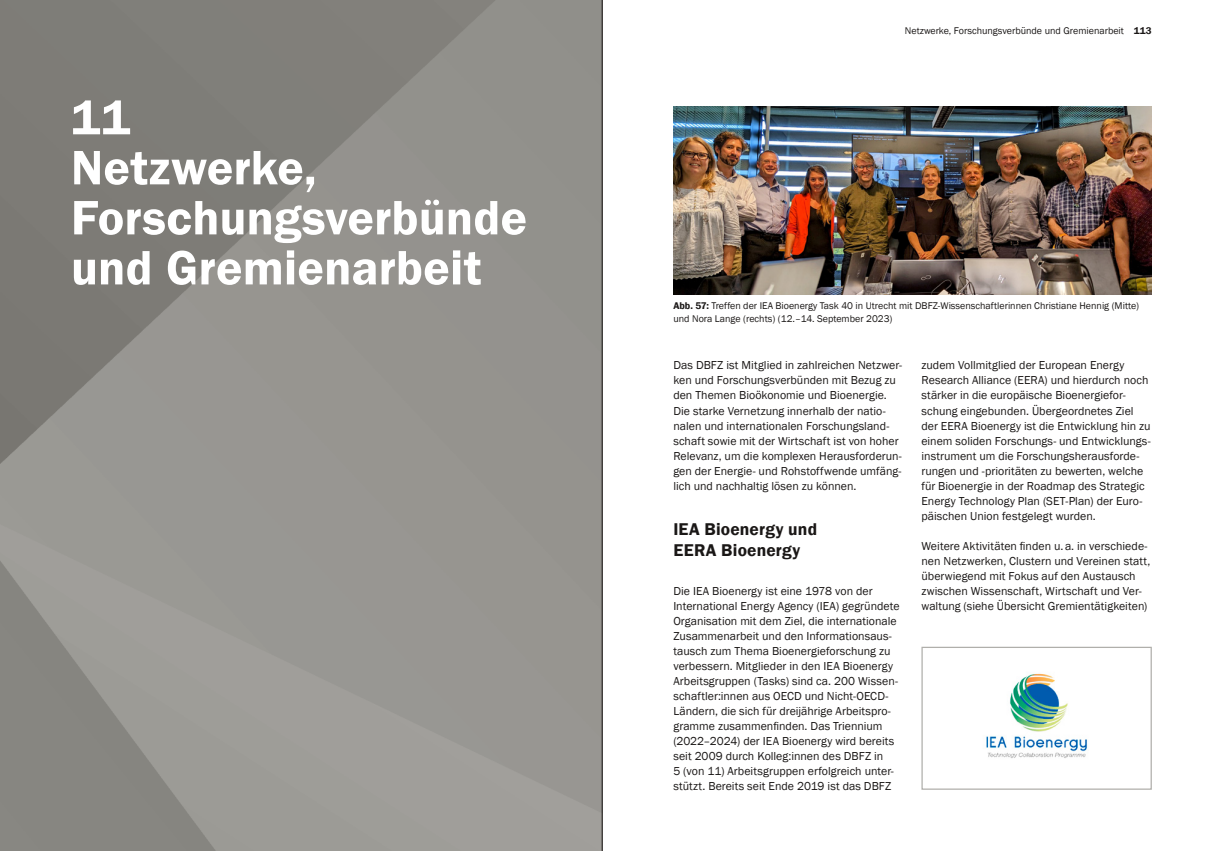
<style>
.page{position:relative;width:1205px;height:851px;background:#fff}
.page>*{position:absolute;margin:0;border:0;box-sizing:border-box;transform-origin:0 0}
.neu_Ü0{font:600 50px/50px "Franklin Gothic";color:#fff}
.neu_Ü2{font:600 17.5px/21px "Franklin Gothic";letter-spacing:.01em;color:#1a1716}
.neu_Text{font:11.88px/15px "Franklin Gothic";color:#1a1716}
.t1{font:10px/12.5px "Franklin Gothic";color:#1a1716}
.s1{font-weight:600}
</style>
<div class="page">
<img style="left:0;top:0;width:602px;height:850px">
<div style="left:921px;top:646px;width:231px;height:143px;border:1px solid #b0afab"></div>
<img style="left:986px;top:673px;width:101px;height:85px">
<img style="left:673px;top:106px;width:479px;height:188px">
<hr style="left:602px;top:0;width:1px;height:850px;background:#1a1716">
<p class="neu_Ü0" style="left:71px;top:93px;width:458px">11<br>Netzwerke,<br>Forschungsverbünde und Gremienarbeit</p>
<p class="t1" style="left:905px;top:24px;width:248px">Netzwerke, Forschungsverbünde und Gremienarbeit <span class="s1">113</span></p>
<p class="t1" style="left:673px;top:300px;width:467px"><span class="s1">Abb. 57:</span> Treffen der IEA Bioenergy Task 40 in Utrecht mit DBFZ-Wissenschaftlerinnen Christiane Hennig (Mitte) und Nora Lange (rechts) (12.–14. September 2023)</p>
<p class="neu_Text" style="left:673px;top:358px;width:230px">Das DBFZ ist Mitglied in zahlreichen Netzwer&shy;ken und Forschungsverbünden mit Bezug zu den Themen Bioökonomie und Bioenergie.<br>Die starke Vernetzung innerhalb der natio&shy;nalen und internationalen Forschungsland&shy;schaft sowie mit der Wirtschaft ist von hoher Relevanz, um die komplexen Herausforderun&shy;gen der Energie- und Rohstoffwende umfäng&shy;lich und nachhaltig lösen zu können.</p>
<p class="neu_Ü2" style="left:673px;top:518px;width:145px">IEA Bioenergy und<br>EERA Bioenergy</p>
<p class="neu_Text" style="left:673px;top:583px;width:228px">Die IEA Bioenergy ist eine 1978 von der International Energy Agency (IEA) gegründete Organisation mit dem Ziel, die internationale Zusammenarbeit und den Informationsaus&shy;tausch zum Thema Bioenergieforschung zu verbessern. Mitglieder in den IEA Bioenergy Arbeitsgruppen (Tasks) sind ca. 200 Wissen&shy;schaftler:innen aus OECD und Nicht-OECD-Ländern, die sich für dreijährige Arbeitspro&shy;gramme zusammenfinden. Das Triennium (2022–2024) der IEA Bioenergy wird bereits seit 2009 durch Kolleg:innen des DBFZ in<br>5 (von 11) Arbeitsgruppen erfolgreich unter&shy;stützt. Bereits seit Ende 2019 ist das DBFZ</p>
<p class="neu_Text" style="left:921px;top:358px;width:231px">zudem Vollmitglied der European Energy Research Alliance (EERA) und hierdurch noch stärker in die europäische Bioenergiefor&shy;schung eingebunden. Übergeordnetes Ziel der EERA Bioenergy ist die Entwicklung hin zu einem soliden Forschungs- und Entwicklungs&shy;instrument um die Forschungsherausforde&shy;rungen und -prioritäten zu bewerten, welche für Bioenergie in der Roadmap des Strategic Energy Technology Plan (SET-Plan) der Euro&shy;päischen Union festgelegt wurden.</p>
<p class="neu_Text" style="left:921px;top:538px;width:230px">Weitere Aktivitäten finden u.a. in verschiede&shy;nen Netzwerken, Clustern und Vereinen statt, überwiegend mit Fokus auf den Austausch zwischen Wissenschaft, Wirtschaft und Ver&shy;waltung (siehe Übersicht Gremientätigkeiten)</p>
</div>
